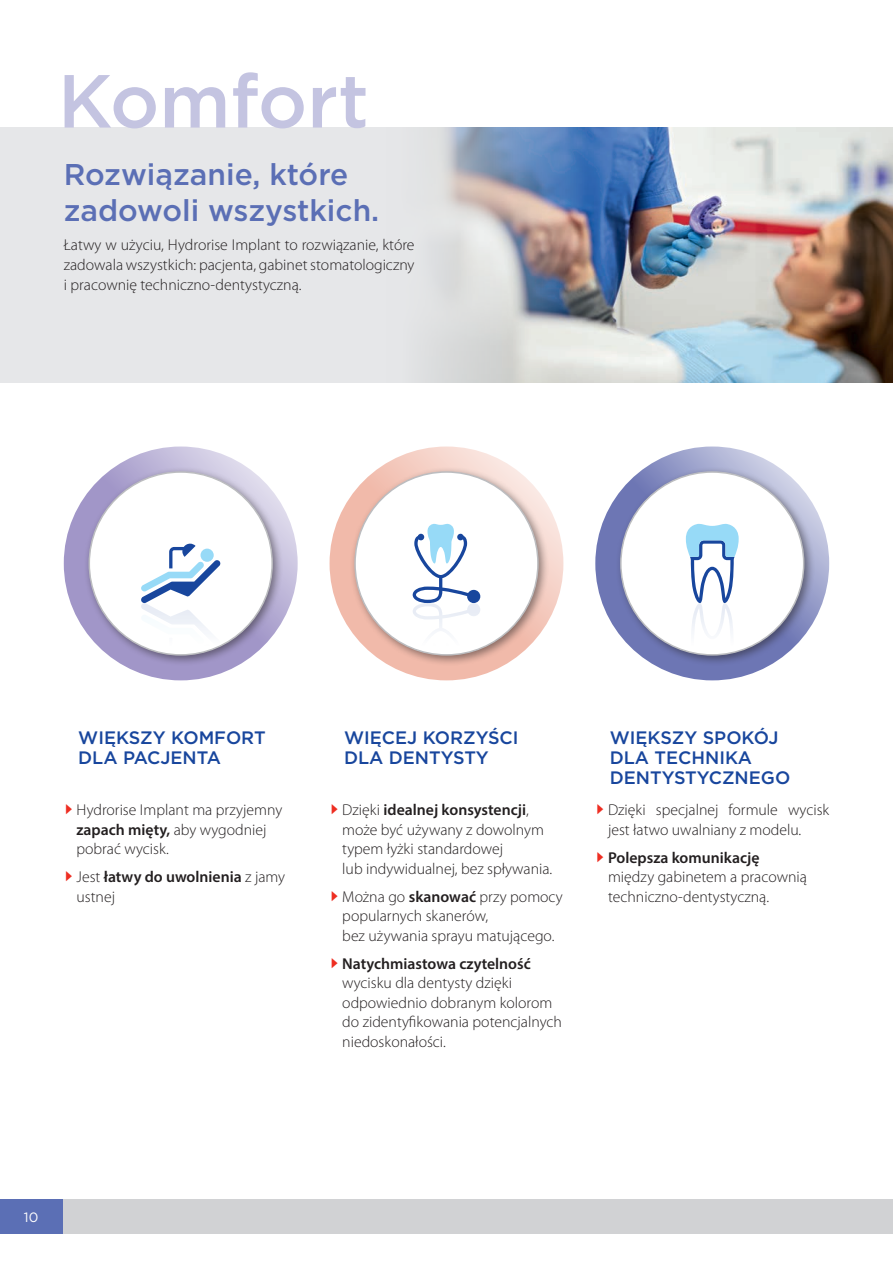
<style>
.page{position:relative;width:893px;height:1263px;background:#fff}
.page>*{position:absolute;margin:0;border:0;box-sizing:border-box;transform-origin:0 0}
.page_title{font:500 75px "Gotham";color:#c4c4e1}
.page_title-2{font:500 30px "Gotham";color:#5b6fb5}
.unordered_list{font:500 18px/20.2px "Gotham";color:#18469d}
.text{font:300 15.75px/19.5px "Myriad Pro";color:#231f20}
.t1{font:600 15.75px/19.5px "Myriad Pro";color:#231f20}
.t2{font:13.5px "Gotham";color:#fff}
.s1{font-weight:600}
.s2{font-weight:300}
</style>
<div class="page">
<div style="left:0;top:1199px;width:62px;height:34px;background:#5b6fb5"></div>
<div style="left:0;top:128px;width:893px;height:255px;background:#e6e7e9"></div>
<img style="left:430px;top:128px;width:463px;height:255px">
<svg style="left:64px;top:446px;width:234px;height:234px;background:#b7afd4"></svg>
<svg style="left:330px;top:446px;width:233px;height:234px;background:#f4cdc1"></svg>
<svg style="left:595px;top:446px;width:234px;height:234px;background:#959bc8"></svg>
<div style="left:83px;top:466px;width:201px;height:200px;background:#231f20;opacity:.5"></div>
<div style="left:89px;top:472px;width:183px;height:183px;background:#fff;border-radius:50%"></div>
<div style="left:349px;top:466px;width:200px;height:200px;background:#231f20;opacity:.5"></div>
<div style="left:355px;top:472px;width:183px;height:183px;background:#fff;border-radius:50%"></div>
<div style="left:615px;top:466px;width:200px;height:200px;background:#231f20;opacity:.5"></div>
<div style="left:621px;top:472px;width:183px;height:183px;background:#fff;border-radius:50%"></div>
<svg style="left:413px;top:524px;width:67px;height:157px"></svg>
<svg style="left:141px;top:544px;width:79px;height:118px"></svg>
<svg style="left:686px;top:524px;width:53px;height:157px"></svg>
<div style="left:64px;top:1199px;width:829px;height:34px;background:#d1d2d4"></div>
<p class="page_title" style="left:58px;top:52px;width:313px">Komfort</p>
<p class="page_title-2" style="left:64px;top:155px;width:286px">Rozwiązanie, które</p>
<p class="page_title-2" style="left:64px;top:191px;width:317px">zadowoli wszystkich.</p>
<p class="text" style="left:64px;top:234px;width:352px;line-height:20.2px;text-align:justify">Łatwy w użyciu, Hydrorise Implant to rozwiązanie, które zadowala wszystkich: pacjenta, gabinet stomatologiczny i pracownię techniczno-dentystyczną.</p>
<p class="unordered_list" style="left:78px;top:727px;width:189px">WIĘKSZY KOMFORT<br>DLA PACJENTA</p>
<p class="unordered_list" style="left:344px;top:727px;width:176px">WIĘCEJ KORZYŚCI<br>DLA DENTYSTY</p>
<p class="unordered_list" style="left:610px;top:727px;width:182px">WIĘKSZY SPOKÓJ<br>DLA TECHNIKA<br>DENTYSTYCZNEGO</p>
<p class="text" style="left:342px;top:800px;width:212px">Dzięki <span class="s1">idealnej konsystencji</span>, może być używany z dowolnym typem łyżki standardowej<br>lub indywidualnej, bez spływania.</p>
<p class="text" style="left:342px;top:887px;width:222px">Można go <span class="s1">skanować</span> przy pomocy popularnych skanerów,<br>bez używania sprayu matującego.</p>
<p class="text" style="left:342px;top:954px;width:221px"><span class="s1">Natychmiastowa czytelność </span>wycisku dla dentysty dzięki odpowiednio dobranym kolorom do zidentyfikowania potencjalnych niedoskonałości.</p>
<p class="text" style="left:608px;top:800px;width:223px">Dzięki specjalnej formule wycisk jest łatwo uwalniany z modelu.</p>
<p class="text" style="left:608px;top:848px;width:200px"><span class="s1">Polepsza komunikację </span>między gabinetem a pracownią techniczno-dentystyczną.</p>
<p class="text" style="left:77px;top:800px;width:207px">Hydrorise Implant ma przyjemny <span class="s1">zapach mięty,</span> aby wygodniej pobrać wycisk.</p>
<p class="t1" style="left:77px;top:867px;width:210px"><span class="s2">Jest</span> łatwy do uwolnienia <span class="s2">z jamy ustnej</span></p>
<p class="t2" style="left:24px;top:1208px;width:16px">10</p>
</div>
